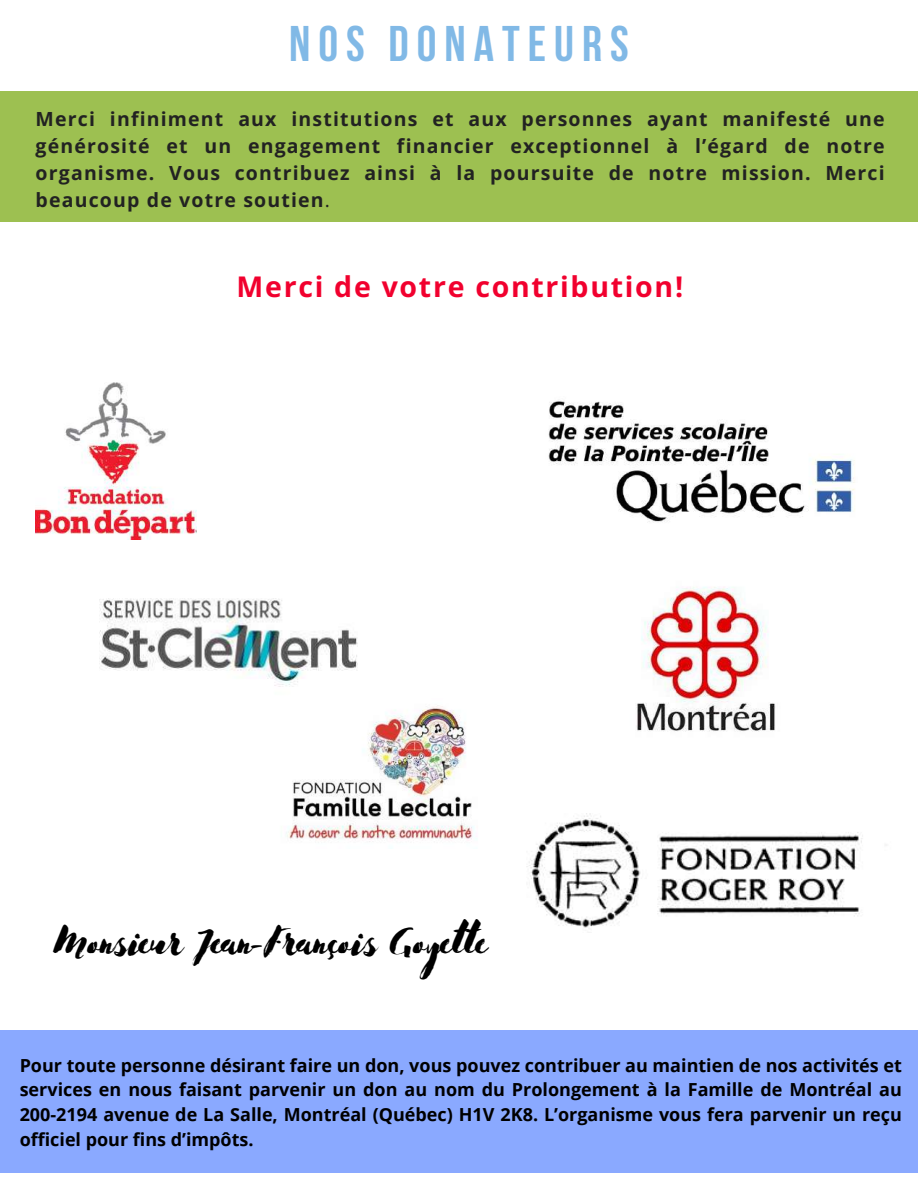
<style>
.page{position:relative;width:918px;height:1188px;background:#fff}
.page>*{position:absolute;margin:0;border:0;box-sizing:border-box;transform-origin:0 0}
.t1{font:700 49.8px "Bebas Neue";letter-spacing:.16em;color:#81b9e6}
.t2{font:45.9px "Advetime";color:#000}
.t3{font:700 28.5px "Open Sans";letter-spacing:.06em;color:#f1002e}
.t4{font:700 19.5px/27px "Open Sans";letter-spacing:.06em;color:#222;text-align:justify}
.t5{font:700 18px/24.8px "Open Sans";color:#000;text-align:justify}
.s1{font-weight:400}
</style>
<div class="page">
<img style="left:36px;top:383px;width:161px;height:156px">
<img style="left:548px;top:401px;width:307px;height:121px">
<img style="left:636px;top:587px;width:140px;height:145px">
<img style="left:99px;top:598px;width:259px;height:89px">
<div style="left:0;top:92px;width:918px;height:130px;background:#9dc051"></div>
<img style="left:526px;top:813px;width:337px;height:115px">
<img style="left:286px;top:705px;width:191px;height:137px">
<div style="left:0;top:1031px;width:918px;height:142px;background:#8aa9ff"></div>
<h1 class="t1" style="left:289px;top:23px;width:341px">NOS DONATEURS</h1>
<p class="t4" style="left:36px;top:105px;width:851px">Merci infiniment aux institutions et aux personnes ayant manifesté une générosité et un engagement financier exceptionnel à l’égard de notre organisme. Vous contribuez ainsi à la poursuite de notre mission. Merci beaucoup de votre soutien<span class="s1">.</span></p>
<h3 class="t3" style="left:237px;top:266px;width:448px">Merci de votre contribution!</h3>
<h2 class="t2" style="left:53px;top:909px;width:435px">Monsieur Jean-François Goyette</h2>
<p class="t5" style="left:20px;top:1052px;width:884px">Pour toute personne désirant faire un don, vous pouvez contribuer au maintien de nos activités et services en nous faisant parvenir un don au nom du Prolongement à la Famille de Montréal au 200-2194 avenue de La Salle, Montréal (Québec) H1V 2K8. L’organisme vous fera parvenir un reçu officiel pour fins d’impôts.</p>
</div>
